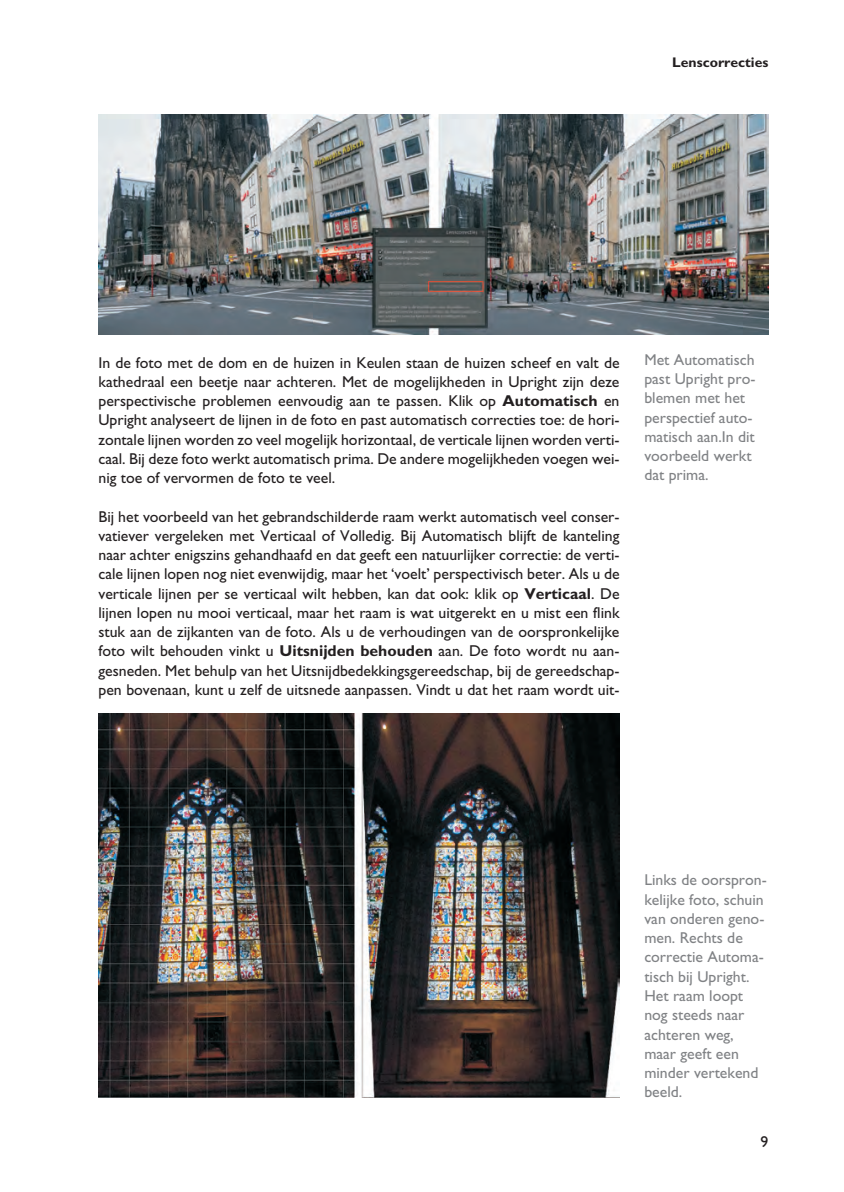
<style>
.page{position:relative;width:844px;height:1192px;background:#fff}
.page>*{position:absolute;margin:0;border:0;box-sizing:border-box;transform-origin:0 0}
.t1{font:15.75px/19.2px "Gill Sans";color:#231f20;text-align:justify}
.t2{font:15.75px/19.2px "Gill Sans";color:#808285}
.t3{font:700 14px "Gill Sans";color:#231f20}
.s1{font-weight:700}
</style>
<div class="page">
<img style="left:98px;top:114px;width:670px;height:220px">
<img style="left:98px;top:713px;width:521px;height:384px">
<p class="t3" style="left:672px;top:58px;width:98px">Lenscorrecties</p>
<p class="t1" style="left:98px;top:354px;width:522px">In de foto met de dom en de huizen in Keulen staan de huizen scheef en valt de kathedraal een beetje naar achteren. Met de mogelijkheden in Upright zijn deze perspectivische problemen eenvoudig aan te passen. Klik op <span class="s1">Automatisch</span> en Upright analyseert de lijnen in de foto en past automatisch correcties toe: de hori&shy;zontale lijnen worden zo veel mogelijk horizontaal, de verticale lijnen worden verti&shy;caal. Bij deze foto werkt automatisch prima. De andere mogelijkheden voegen wei&shy;nig toe of vervormen de foto te veel.</p>
<p class="t1" style="left:98px;top:508px;width:522px">Bij het voorbeeld van het gebrandschilderde raam werkt automatisch veel conser&shy;vatiever vergeleken met Verticaal of Volledig. Bij Automatisch blijft de kanteling naar achter enigszins gehandhaafd en dat geeft een natuurlijker correctie: de verti&shy;cale lijnen lopen nog niet evenwijdig, maar het ‘voelt’ perspectivisch beter. Als u de verticale lijnen per se verticaal wilt hebben, kan dat ook: klik op <span class="s1">Verticaal</span>. De lijnen lopen nu mooi verticaal, maar het raam is wat uitgerekt en u mist een flink stuk aan de zijkanten van de foto. Als u de verhoudingen van de oorspronkelijke foto wilt behouden vinkt u <span class="s1">Uitsnijden behouden</span> aan. De foto wordt nu aan&shy;gesneden. Met behulp van het Uitsnijdbedekkingsgereedschap, bij de gereedschap&shy;pen bovenaan, kunt u zelf de uitsnede aanpassen. Vindt u dat het raam wordt uit-</p>
<p class="t2" style="left:644px;top:352px;width:113px">Met Automatisch past Upright pro&shy;blemen met het perspectief auto&shy;matisch aan.In dit voorbeeld werkt dat prima.</p>
<p class="t2" style="left:644px;top:872px;width:124px">Links de oorspron&shy;kelijke foto, schuin van onderen geno&shy;men. Rechts de correctie Automa&shy;tisch bij Upright.<br>Het raam loopt nog steeds naar achteren weg, maar geeft een minder vertekend beeld.</p>
<p class="t1" style="left:760px;top:1133px;width:9px">9</p>
</div>
